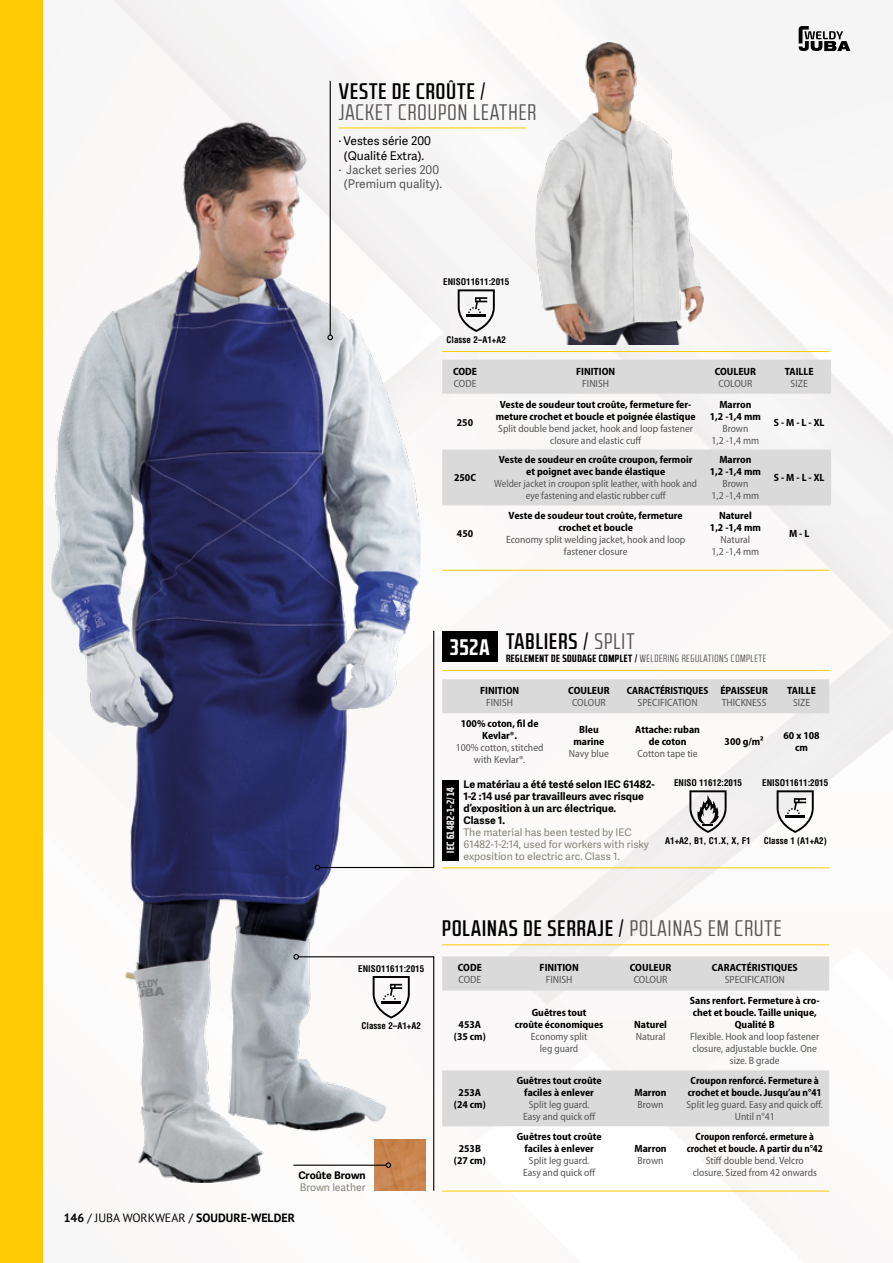
<style>
.page{position:relative;width:893px;height:1263px;background:#fff}
.page>*{position:absolute;margin:0;border:0;box-sizing:border-box;transform-origin:0 0}
.t1{font:500 22.5px "RB No 2.1 b";letter-spacing:.05em;color:#000}
.t2{font:22.5px "RB No 2.1 b";letter-spacing:.05em;color:#575756}
.t3{font:12px/14.4px "Adelle Sans";color:#575756;text-align:center}
.t4{font:700 12px "PT Sans";color:#000}
.t5{font:12px/14.4px "Adelle Sans";color:#000;text-align:center}
.t6{font:700 semi-condensed 10.5px/12px "Myriad Pro";color:#000;text-align:center}
.t7{font:semi-condensed 10.5px/12px "Myriad Pro";color:#575756;text-align:center}
.t8{font:700 10.5px/12px "Adelle Sans";color:#000}
.t9{font:10.5px/12px "Adelle Sans";color:#87867a}
.t10{font:semi-condensed 10.5px/12px "Myriad Pro";color:#575756;text-align:center;scale:.96 1}
.t11{font:700 semi-condensed 10.5px/12px "Myriad Pro";color:#000;scale:.96 1}
.t12{font:700 semi-condensed 10.5px/12px "Myriad Pro";color:#000;text-align:center;scale:.92 1}
.t13{font:10.5px "RB No 2.1 b";letter-spacing:.05em;color:#575756}
.t14{font:700 semi-condensed 10.5px "Myriad Pro";color:#000;scale:.95 1}
.t15{font:700 10.5px "RB No 2.1 b";letter-spacing:.05em;color:#fff}
.t16{font:700 condensed 9px "Helvetica LT Std";color:#000}
.s1{font-weight:700;color:#fff}
.s2{font-weight:400;color:#575756}
.s3{font-weight:700;color:#000}
.s4{font-weight:400}
</style>
<div class="page">
<img style="left:113px;top:0;width:780px;height:1192px">
<svg style="left:799px;top:26px;width:51px;height:25px"></svg>
<div style="left:0;top:0;width:43px;height:1263px;background:#fecb04"></div>
<svg style="left:442px;top:360px;width:389px;height:145px;fill:#dadada"></svg>
<div style="left:442px;top:679px;width:387px;height:34px;background:#dadada"></div>
<svg style="left:442px;top:956px;width:387px;height:170px;fill:#dadada"></svg>
<hr style="left:339px;top:128px;width:187px;height:1px;background:#fecb04">
<hr style="left:442px;top:351px;width:387px;height:1px;background:#fecb04">
<hr style="left:442px;top:670px;width:387px;height:1px;background:#fecb04">
<div style="left:442px;top:631px;width:55px;height:30px;background:#000"></div>
<hr style="left:442px;top:944px;width:387px;height:1px;background:#fecb04">
<img style="left:51px;top:120px;width:370px;height:1062px">
<img style="left:536px;top:43px;width:167px;height:301px">
<hr style="left:330px;top:81px;width:1px;height:254px;background:#000">
<svg style="left:327px;top:335px;width:6px;height:5px"></svg>
<svg style="left:458px;top:289px;width:37px;height:43px"></svg>
<svg style="left:777px;top:790px;width:37px;height:43px"></svg>
<svg style="left:689px;top:790px;width:38px;height:43px"></svg>
<div style="left:442px;top:780px;width:16px;height:80px;background:#000"></div>
<svg style="left:315px;top:630px;width:120px;height:240px"></svg>
<hr style="left:442px;top:570px;width:387px;height:1px;background:#fecb04">
<hr style="left:442px;top:867px;width:387px;height:1px;background:#fecb04">
<hr style="left:442px;top:1191px;width:387px;height:1px;background:#fecb04">
<svg style="left:293px;top:954px;width:142px;height:238px"></svg>
<h1 class="t1" style="left:339px;top:78px;width:149px">VESTE DE CROÛTE /</h1>
<h1 class="t2" style="left:339px;top:99px;width:199px">JACKET CROUPON LEATHER</h1>
<p class="t5" style="left:339px;top:133px;width:94px">· Vestes série 200 (Qualité Extra).</p>
<p class="t3" style="left:339px;top:162px;width:105px">· Jacket series 200 (Premium quality).</p>
<p class="t16" style="left:443px;top:276px;width:68px">ENISO11611:2015</p>
<p class="t16" style="left:447px;top:334px;width:61px">Classe 2–A1+A2</p>
<p class="t6" style="left:453px;top:365px;width:25px">CODE</p>
<p class="t7" style="left:454px;top:377px;width:24px">CODE</p>
<p class="t6" style="left:576px;top:365px;width:41px">FINITION</p>
<p class="t7" style="left:582px;top:377px;width:28px">FINISH</p>
<p class="t6" style="left:715px;top:365px;width:43px">COULEUR</p>
<p class="t7" style="left:718px;top:377px;width:35px">COLOUR</p>
<p class="t6" style="left:785px;top:365px;width:30px">TAILLE</p>
<p class="t7" style="left:791px;top:377px;width:19px">SIZE</p>
<p class="t6" style="left:457px;top:416px;width:18px">250</p>
<p class="t6" style="left:496px;top:398px;width:201px">Veste de soudeur tout croûte, fermeture fer&shy;meture crochet et boucle et poignée élastique</p>
<p class="t7" style="left:498px;top:422px;width:196px">Split double bend jacket, hook and loop fastener closure and elastic cuff</p>
<p class="t6" style="left:710px;top:398px;width:53px">Marron<br>1,2 -1,4 mm</p>
<p class="t7" style="left:712px;top:422px;width:49px">Brown<br>1,2 -1,4 mm</p>
<p class="t6" style="left:774px;top:416px;width:52px">S - M - L - XL</p>
<p class="t6" style="left:454px;top:472px;width:23px">250C</p>
<p class="t6" style="left:499px;top:454px;width:195px">Veste de soudeur en croûte croupon, fermoir et poignet avec bande élastique</p>
<p class="t10" style="left:494px;top:478px;width:213px">Welder jacket in croupon split leather, with hook and eye fastening and elastic rubber cuff</p>
<p class="t6" style="left:710px;top:454px;width:53px">Marron<br>1,2 -1,4 mm</p>
<p class="t7" style="left:712px;top:478px;width:49px">Brown<br>1,2 -1,4 mm</p>
<p class="t6" style="left:774px;top:472px;width:52px">S - M - L - XL</p>
<p class="t6" style="left:457px;top:528px;width:18px">450</p>
<p class="t6" style="left:509px;top:510px;width:176px">Veste de soudeur tout croûte, fermeture crochet et boucle</p>
<p class="t7" style="left:506px;top:534px;width:181px">Economy split welding jacket, hook and loop fastener closure</p>
<p class="t6" style="left:710px;top:510px;width:53px">Naturel<br>1,2 -1,4 mm</p>
<p class="t7" style="left:712px;top:534px;width:49px">Natural<br>1,2 -1,4 mm</p>
<p class="t6" style="left:789px;top:528px;width:22px">M - L</p>
<h1 class="t1" style="left:450px;top:628px;width:186px"><span class="s1">352A</span> TABLIERS / <span class="s2">SPLIT</span></h1>
<p class="t13" style="left:506px;top:652px;width:262px"><span class="s3">REGLEMENT DE SOUDAGE COMPLET /</span> WELDERING REGULATIONS COMPLETE</p>
<p class="t6" style="left:480px;top:685px;width:41px">FINITION</p>
<p class="t7" style="left:486px;top:697px;width:28px">FINISH</p>
<p class="t6" style="left:461px;top:718px;width:79px">100% coton, fil de<br>Kevlar®.</p>
<p class="t7" style="left:456px;top:742px;width:89px">100% cotton, stitched with Kevlar®.</p>
<p class="t6" style="left:568px;top:685px;width:43px">COULEUR</p>
<p class="t7" style="left:572px;top:697px;width:35px">COLOUR</p>
<p class="t6" style="left:573px;top:724px;width:33px">Bleu marine</p>
<p class="t7" style="left:569px;top:748px;width:42px">Navy blue</p>
<p class="t14" style="left:627px;top:685px;width:87px">CARACTÉRISTIQUES</p>
<p class="t7" style="left:638px;top:697px;width:62px">SPECIFICATION</p>
<p class="t6" style="left:635px;top:724px;width:66px">Attache: ruban de coton</p>
<p class="t7" style="left:637px;top:748px;width:62px">Cotton tape tie</p>
<p class="t6" style="left:720px;top:685px;width:49px">ÉPAISSEUR</p>
<p class="t7" style="left:722px;top:697px;width:46px">THICKNESS</p>
<p class="t6" style="left:787px;top:685px;width:30px">TAILLE</p>
<p class="t7" style="left:793px;top:697px;width:19px">SIZE</p>
<p class="t6" style="left:725px;top:736px;width:41px">300 g/m²</p>
<p class="t6" style="left:783px;top:730px;width:38px">60 x 108 cm</p>
<p class="t15" style="left:444px;top:853px;width:67px;rotate:-90deg">IEC 61482-1-2/14</p>
<p class="t8" style="left:463px;top:778px;width:193px">Le matériau a été testé selon IEC 61482-<br>1-2 :14 usé par travailleurs avec risque d’exposition à un arc électrique.<br>Classe 1.</p>
<p class="t9" style="left:463px;top:825px;width:187px">The material has been tested by IEC<br>61482-1-2:14, used for workers with risky exposition to electric arc. Class 1.</p>
<p class="t16" style="left:674px;top:777px;width:70px">ENISO 11612:2015</p>
<p class="t16" style="left:665px;top:835px;width:87px">A1+A2, B1, C1.X, X, F1</p>
<p class="t16" style="left:762px;top:777px;width:68px">ENISO11611:2015</p>
<p class="t16" style="left:764px;top:835px;width:65px">Classe 1 (A1+A2)</p>
<p class="t16" style="left:358px;top:963px;width:68px">ENISO11611:2015</p>
<p class="t16" style="left:362px;top:1020px;width:61px">Classe 2–A1+A2</p>
<p class="t8" style="left:298px;top:1169px;width:69px">Croûte Brown</p>
<p class="t9" style="left:300px;top:1180px;width:67px">Brown leather</p>
<p class="t4" style="left:64px;top:1210px;width:233px">146 <span class="s4">/ JUBA WORKWEAR /</span> SOUDURE-WELDER</p>
<h1 class="t1" style="left:442px;top:915px;width:341px">POLAINAS DE SERRAJE / <span class="s2">POLAINAS EM CRUTE</span></h1>
<p class="t6" style="left:458px;top:962px;width:25px">CODE</p>
<p class="t7" style="left:458px;top:974px;width:24px">CODE</p>
<p class="t6" style="left:540px;top:962px;width:41px">FINITION</p>
<p class="t7" style="left:546px;top:974px;width:28px">FINISH</p>
<p class="t6" style="left:630px;top:962px;width:43px">COULEUR</p>
<p class="t7" style="left:634px;top:974px;width:35px">COLOUR</p>
<p class="t6" style="left:712px;top:962px;width:87px">CARACTÉRISTIQUES</p>
<p class="t7" style="left:725px;top:974px;width:62px">SPECIFICATION</p>
<p class="t6" style="left:454px;top:1019px;width:33px">453A (35 cm)</p>
<p class="t6" style="left:515px;top:1007px;width:90px">Guêtres tout<br>croûte économiques</p>
<p class="t7" style="left:531px;top:1031px;width:58px">Economy split leg guard</p>
<p class="t6" style="left:634px;top:1019px;width:34px">Naturel</p>
<p class="t7" style="left:636px;top:1031px;width:31px">Natural</p>
<p class="t6" style="left:690px;top:995px;width:131px">Sans renfort. Fermeture à cro&shy;chet et boucle. Taille unique,<br>Qualité B</p>
<p class="t7" style="left:690px;top:1031px;width:130px">Flexible. Hook and loop fastener closure, adjustable buckle. One size. B grade</p>
<p class="t6" style="left:454px;top:1087px;width:33px">253A (24 cm)</p>
<p class="t6" style="left:517px;top:1075px;width:86px">Guêtres tout croûte faciles à enlever</p>
<p class="t7" style="left:523px;top:1099px;width:74px">Split leg guard.<br>Easy and quick off</p>
<p class="t6" style="left:634px;top:1087px;width:34px">Marron</p>
<p class="t7" style="left:637px;top:1099px;width:28px">Brown</p>
<p class="t11" style="left:688px;top:1075px;width:141px">Croupon renforcé. Fermeture à crochet et boucle. Jusqu’au n°41</p>
<p class="t7" style="left:686px;top:1099px;width:138px">Split leg guard. Easy and quick off.<br>Until n°41</p>
<p class="t6" style="left:454px;top:1143px;width:33px">253B (27 cm)</p>
<p class="t6" style="left:517px;top:1131px;width:86px">Guêtres tout croûte faciles à enlever</p>
<p class="t7" style="left:523px;top:1155px;width:74px">Split leg guard.<br>Easy and quick off</p>
<p class="t6" style="left:634px;top:1143px;width:34px">Marron</p>
<p class="t7" style="left:638px;top:1155px;width:28px">Brown</p>
<p class="t12" style="left:687px;top:1131px;width:150px">Croupon renforcé. ermeture à crochet et boucle. A partir du n°42</p>
<p class="t7" style="left:693px;top:1155px;width:126px">Stiff double bend. Velcro closure. Sized from 42 onwards</p>
</div>
